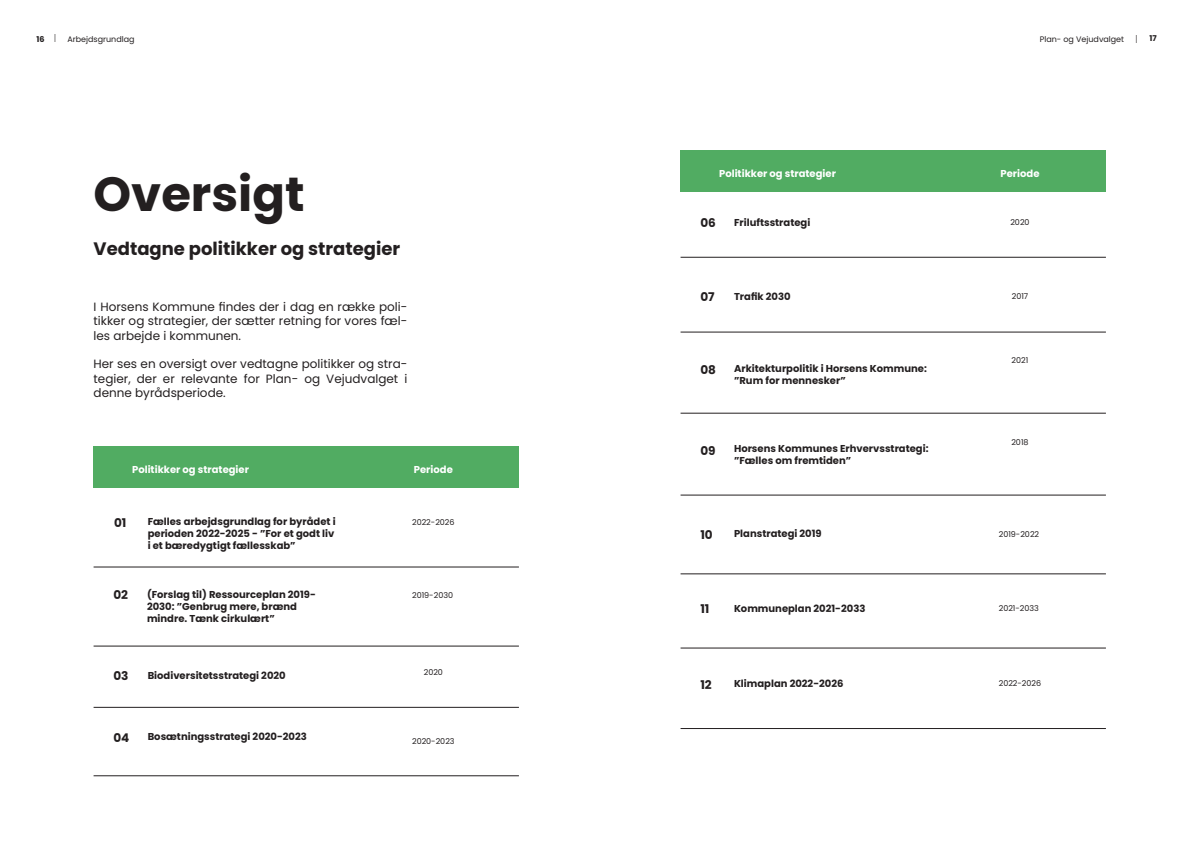
<style>
.page{position:relative;width:1191px;height:842px;background:#fff}
.page>*{position:absolute;margin:0;border:0;box-sizing:border-box;transform-origin:0 0}
.t1{font:700 48px "Poppins";color:#231f20}
.t2{font:700 18px "Poppins";color:#231f20}
.t3{font:12px/14.4px "Poppins";color:#231f20;text-align:justify}
.t4{font:700 12px "Poppins";color:#231f20}
.t5{font:700 10px/12px "Poppins";color:#231f20}
.t6{font:700 10px "Poppins";color:#fff}
.t7{font:8px "Poppins";color:#231f20}
.t8{font:700 8px "Poppins";color:#231f20}
.t9{font:8px "Minion Pro";color:#231f20}
</style>
<div class="page">
<div style="left:94px;top:446px;width:425px;height:42px;background:#51ac62"></div>
<hr style="left:94px;top:566px;width:425px;height:1px;background:#231f20">
<hr style="left:94px;top:645px;width:425px;height:1px;background:#231f20">
<hr style="left:94px;top:707px;width:425px;height:1px;background:#231f20">
<hr style="left:94px;top:775px;width:425px;height:1px;background:#231f20">
<div style="left:680px;top:150px;width:426px;height:41px;background:#51ac62"></div>
<hr style="left:680px;top:257px;width:426px;height:1px;background:#231f20">
<hr style="left:680px;top:332px;width:426px;height:1px;background:#231f20">
<hr style="left:680px;top:413px;width:426px;height:1px;background:#231f20">
<hr style="left:680px;top:495px;width:426px;height:1px;background:#231f20">
<hr style="left:680px;top:573px;width:426px;height:1px;background:#231f20">
<hr style="left:680px;top:647px;width:426px;height:1px;background:#231f20">
<hr style="left:680px;top:728px;width:426px;height:1px;background:#231f20">
<p class="t8" style="left:36px;top:35px;width:10px">16</p>
<p class="t7" style="left:67px;top:34px;width:69px">Arbejdsgrundlag</p>
<p class="t7" style="left:1039px;top:34px;width:86px">Plan- og Vejudvalget</p>
<p class="t9" style="left:1135px;top:33px;width:4px">|</p>
<p class="t8" style="left:1149px;top:34px;width:9px">17</p>
<p class="t1" style="left:94px;top:166px;width:212px">Oversigt</p>
<p class="t2" style="left:94px;top:239px;width:308px">Vedtagne politikker og strategier</p>
<p class="t3" style="left:94px;top:299px;width:315px">I Horsens Kommune findes der i dag en række poli&shy;tikker og strategier, der sætter retning for vores fæl&shy;les arbejde i kommunen.</p>
<p class="t3" style="left:94px;top:357px;width:315px">Her ses en oversigt over vedtagne politikker og stra&shy;tegier, der er relevante for Plan- og Vejudvalget i denne byrådsperiode.</p>
<p class="t6" style="left:132px;top:464px;width:118px">Politikker og strategier</p>
<p class="t6" style="left:414px;top:464px;width:40px">Periode</p>
<p class="t4" style="left:114px;top:516px;width:14px">01</p>
<p class="t5" style="left:148px;top:516px;width:189px">Fælles arbejdsgrundlag for byrådet i perioden 2022-2025 - ”For et godt liv i et bæredygtigt fællesskab”</p>
<p class="t7" style="left:412px;top:517px;width:44px">2022-2026</p>
<p class="t4" style="left:113px;top:588px;width:16px">02</p>
<p class="t4" style="left:113px;top:668px;width:17px">03</p>
<p class="t5" style="left:147px;top:588px;width:170px">(Forslag til) Ressourceplan 2019-<br>2030: ”Genbrug mere, brænd</p>
<p class="t5" style="left:147px;top:612px;width:129px">mindre. Tænk cirkulært”</p>
<p class="t7" style="left:412px;top:590px;width:42px">2019-2030</p>
<p class="t5" style="left:148px;top:669px;width:139px">Biodiversitetsstrategi 2020</p>
<p class="t7" style="left:424px;top:668px;width:21px">2020</p>
<p class="t4" style="left:113px;top:731px;width:17px">04</p>
<p class="t5" style="left:148px;top:731px;width:161px">Bosætningsstrategi 2020-2023</p>
<p class="t7" style="left:412px;top:736px;width:44px">2020-2023</p>
<p class="t6" style="left:719px;top:168px;width:118px">Politikker og strategier</p>
<p class="t6" style="left:1000px;top:168px;width:40px">Periode</p>
<p class="t4" style="left:700px;top:215px;width:17px">06</p>
<p class="t5" style="left:734px;top:217px;width:78px">Friluftsstrategi</p>
<p class="t7" style="left:1010px;top:217px;width:21px">2020</p>
<p class="t4" style="left:700px;top:290px;width:16px">07</p>
<p class="t5" style="left:734px;top:290px;width:58px">Trafik 2030</p>
<p class="t7" style="left:1011px;top:291px;width:18px">2017</p>
<p class="t4" style="left:700px;top:363px;width:17px">08</p>
<p class="t5" style="left:734px;top:362px;width:194px">Arkitekturpolitik i Horsens Kommune: ”Rum for mennesker”</p>
<p class="t4" style="left:700px;top:444px;width:17px">09</p>
<p class="t5" style="left:734px;top:443px;width:196px">Horsens Kommunes Erhvervsstrategi: ”Fælles om fremtiden”</p>
<p class="t7" style="left:1011px;top:355px;width:18px">2021</p>
<p class="t7" style="left:1011px;top:437px;width:19px">2018</p>
<p class="t4" style="left:700px;top:528px;width:14px">10</p>
<p class="t5" style="left:734px;top:527px;width:89px">Planstrategi 2019</p>
<p class="t7" style="left:998px;top:529px;width:42px">2019-2022</p>
<p class="t4" style="left:700px;top:602px;width:11px">11</p>
<p class="t5" style="left:734px;top:602px;width:133px">Kommuneplan 2021-2033</p>
<p class="t7" style="left:998px;top:603px;width:42px">2021-2033</p>
<p class="t4" style="left:700px;top:677px;width:13px">12</p>
<p class="t5" style="left:734px;top:677px;width:111px">Klimaplan 2022-2026</p>
<p class="t7" style="left:998px;top:678px;width:44px">2022-2026</p>
</div>
